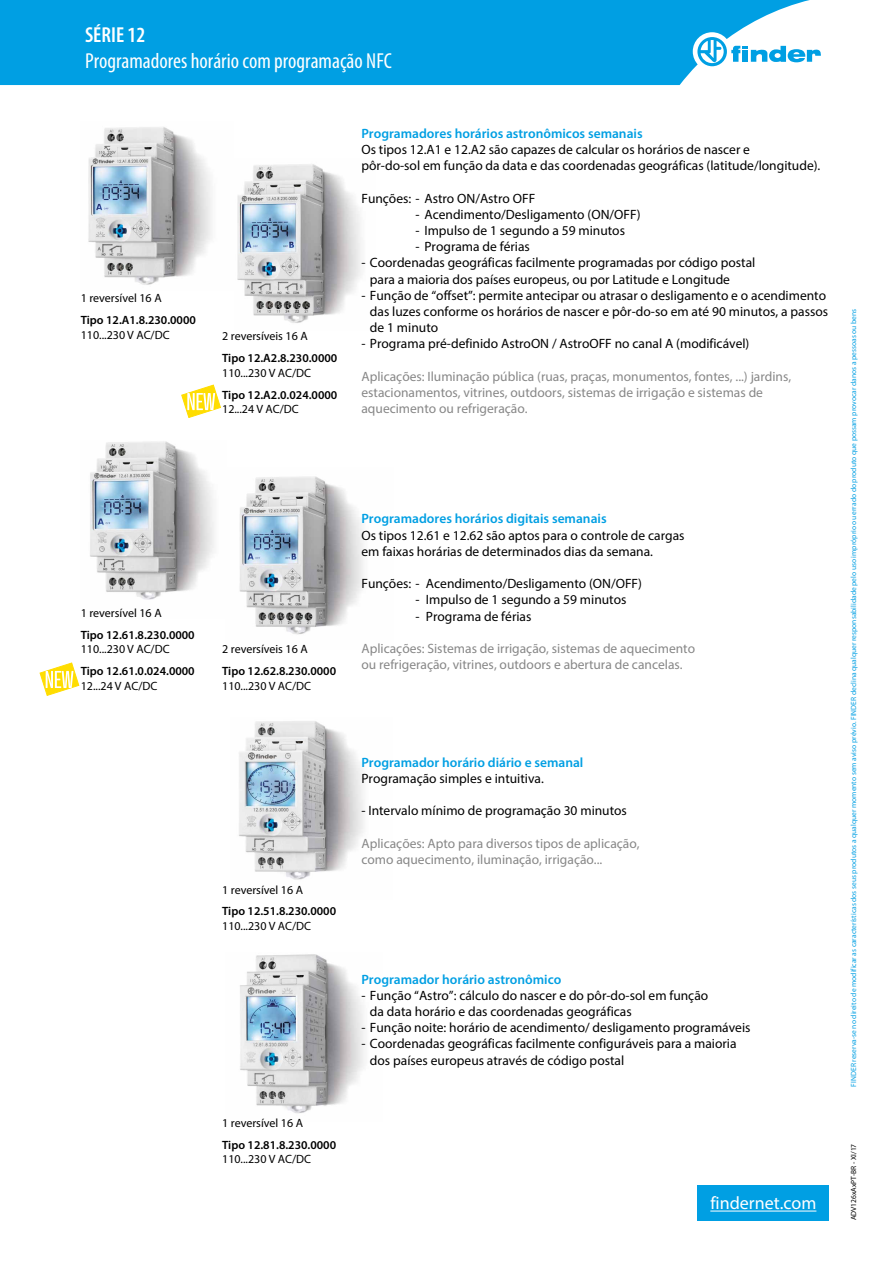
<style>
.page{position:relative;width:893px;height:1263px;background:#fff}
.page>*{position:absolute;margin:0;border:0;box-sizing:border-box;transform-origin:0 0}
.t1{font:condensed 21.75px "Myriad Pro";color:#fff}
.t2{font:600 condensed 21.75px "Myriad Pro";color:#fff}
.t3{font:18px "Myriad Pro";color:#fff}
.t4{font:13.5px/16.2px "Myriad Pro";color:#000}
.t5{font:13.5px/16.2px "Myriad Pro";color:#878787}
.t6{font:600 13.5px "Myriad Pro";color:#009fe3}
.t7{font:12px "Myriad Pro";color:#000}
.t8{font:600 12px "Myriad Pro";color:#000}
.t9{font:7.5px "Myriad Pro";color:#009fe3}
.t10{font:7.5px "Myriad Pro";color:#000}
</style>
<div class="page">
<div style="left:0;top:0;width:810px;height:85px;background:#009fe3"></div>
<div style="left:693px;top:32px;width:38px;height:39px;background:#fff;border-radius:50%"></div>
<svg style="left:697px;top:37px;width:124px;height:29px"></svg>
<div style="left:698px;top:1184px;width:131px;height:36px;background:#009fe3"></div>
<hr style="left:710px;top:1210px;width:106px;height:1px;background:#fff">
<img style="left:88px;top:127px;width:124px;height:158px">
<img style="left:237px;top:164px;width:124px;height:159px">
<svg style="left:181px;top:385px;width:40px;height:33px"></svg>
<img style="left:90px;top:441px;width:124px;height:159px">
<img style="left:239px;top:476px;width:124px;height:159px">
<svg style="left:40px;top:663px;width:39px;height:33px"></svg>
<img style="left:239px;top:721px;width:125px;height:159px">
<img style="left:240px;top:954px;width:124px;height:160px">
<h1 class="t2" style="left:85px;top:23px;width:62px">SÉRIE 12</h1>
<h1 class="t1" style="left:85px;top:48px;width:308px">Programadores horário com programação NFC</h1>
<p class="t7" style="left:81px;top:291px;width:82px">1 reversível 16 A</p>
<p class="t8" style="left:81px;top:312px;width:117px">Tipo 12.A1.8.230.0000</p>
<p class="t7" style="left:81px;top:327px;width:90px">110...230 V AC/DC</p>
<p class="t7" style="left:222px;top:329px;width:87px">2 reversíveis 16 A</p>
<p class="t8" style="left:222px;top:351px;width:117px">Tipo 12.A2.8.230.0000</p>
<p class="t7" style="left:222px;top:365px;width:90px">110...230 V AC/DC</p>
<p class="t8" style="left:222px;top:387px;width:117px">Tipo 12.A2.0.024.0000</p>
<p class="t7" style="left:222px;top:402px;width:78px">12...24 V AC/DC</p>
<p class="t6" style="left:361px;top:125px;width:283px">Programadores horários astronômicos semanais</p>
<p class="t4" style="left:361px;top:141px;width:460px">Os tipos 12.A1 e 12.A2 são capazes de calcular os horários de nascer e<br>pôr-do-sol em função da data e das coordenadas geográficas (latitude/longitude).</p>
<p class="t4" style="left:361px;top:190px;width:175px">Funções: - Astro ON/Astro OFF</p>
<p class="t4" style="left:415px;top:206px;width:227px">- Acendimento/Desligamento (ON/OFF)</p>
<p class="t4" style="left:415px;top:222px;width:211px">- Impulso de 1 segundo a 59 minutos</p>
<p class="t4" style="left:415px;top:238px;width:116px">- Programa de férias</p>
<p class="t4" style="left:370px;top:254px;width:387px;text-indent:-9px">- Coordenadas geográficas facilmente programadas por código postal para a maioria dos países europeus, ou por Latitude e Longitude</p>
<p class="t4" style="left:370px;top:287px;width:460px;text-indent:-9px">- Função de “offset”: permite antecipar ou atrasar o desligamento e o acendimento das luzes conforme os horários de nascer e pôr-do-so em até 90 minutos, a passos de 1 minuto</p>
<p class="t4" style="left:361px;top:335px;width:389px">- Programa pré-definido AstroON / AstroOFF no canal A (modificável)</p>
<p class="t5" style="left:361px;top:368px;width:431px">Aplicações: Iluminação pública (ruas, praças, monumentos, fontes, ...) jardins, estacionamentos, vitrines, outdoors, sistemas de irrigação e sistemas de aquecimento ou refrigeração.</p>
<p class="t7" style="left:81px;top:606px;width:82px">1 reversível 16 A</p>
<p class="t8" style="left:81px;top:627px;width:115px">Tipo 12.61.8.230.0000</p>
<p class="t7" style="left:81px;top:642px;width:90px">110...230 V AC/DC</p>
<p class="t8" style="left:81px;top:664px;width:115px">Tipo 12.61.0.024.0000</p>
<p class="t7" style="left:81px;top:678px;width:78px">12...24 V AC/DC</p>
<p class="t7" style="left:222px;top:642px;width:87px">2 reversíveis 16 A</p>
<p class="t8" style="left:222px;top:664px;width:115px">Tipo 12.62.8.230.0000</p>
<p class="t7" style="left:222px;top:678px;width:90px">110...230 V AC/DC</p>
<p class="t6" style="left:361px;top:510px;width:247px">Programadores horários digitais semanais</p>
<p class="t4" style="left:361px;top:527px;width:325px">Os tipos 12.61 e 12.62 são aptos para o controle de cargas em faixas horárias de determinados dias da semana.</p>
<p class="t4" style="left:361px;top:575px;width:282px">Funções: - Acendimento/Desligamento (ON/OFF)</p>
<p class="t4" style="left:415px;top:592px;width:213px">- Impulso de 1 segundo a 59 minutos</p>
<p class="t4" style="left:415px;top:608px;width:117px">- Programa de férias</p>
<p class="t5" style="left:361px;top:640px;width:335px">Aplicações: Sistemas de irrigação, sistemas de aquecimento ou refrigeração, vitrines, outdoors e abertura de cancelas.</p>
<p class="t7" style="left:222px;top:882px;width:82px">1 reversível 16 A</p>
<p class="t8" style="left:222px;top:904px;width:115px">Tipo 12.51.8.230.0000</p>
<p class="t7" style="left:222px;top:918px;width:90px">110...230 V AC/DC</p>
<p class="t7" style="left:222px;top:1115px;width:82px">1 reversível 16 A</p>
<p class="t8" style="left:222px;top:1137px;width:115px">Tipo 12.81.8.230.0000</p>
<p class="t7" style="left:222px;top:1151px;width:90px">110...230 V AC/DC</p>
<p class="t6" style="left:361px;top:753px;width:223px">Programador horário diário e semanal</p>
<p class="t4" style="left:361px;top:770px;width:184px">Programação simples e intuitiva.</p>
<p class="t4" style="left:361px;top:802px;width:267px">- Intervalo mínimo de programação 30 minutos</p>
<p class="t5" style="left:361px;top:835px;width:280px">Aplicações: Apto para diversos tipos de aplicação, como aquecimento, iluminação, irrigação...</p>
<p class="t6" style="left:361px;top:970px;width:201px">Programador horário astronômico</p>
<p class="t4" style="left:370px;top:987px;width:340px;text-indent:-9px">- Função “Astro”: cálculo do nascer e do pôr-do-sol em função da data horário e das coordenadas geográficas</p>
<p class="t4" style="left:361px;top:1019px;width:391px">- Função noite: horário de acendimento/ desligamento programáveis</p>
<p class="t4" style="left:370px;top:1035px;width:368px;text-indent:-9px">- Coordenadas geográficas facilmente configuráveis para a maioria dos países europeus através de código postal</p>
<h2 class="t3" style="left:710px;top:1192px;width:108px">findernet.com</h2>
<p class="t9" style="left:849px;top:1086px;width:779px;rotate:-90deg">FINDER reserva-se no direito de modificar as características dos seus produtos a qualquer momento sem aviso prévio. FINDER declina qualquer responsabilidade pelo uso impróprio ou errado do produto que possam provocar danos a pessoas ou bens</p>
<p class="t10" style="left:849px;top:1220px;width:78px;rotate:-90deg">ADV126xAxPT-BR - XI/17</p>
</div>
